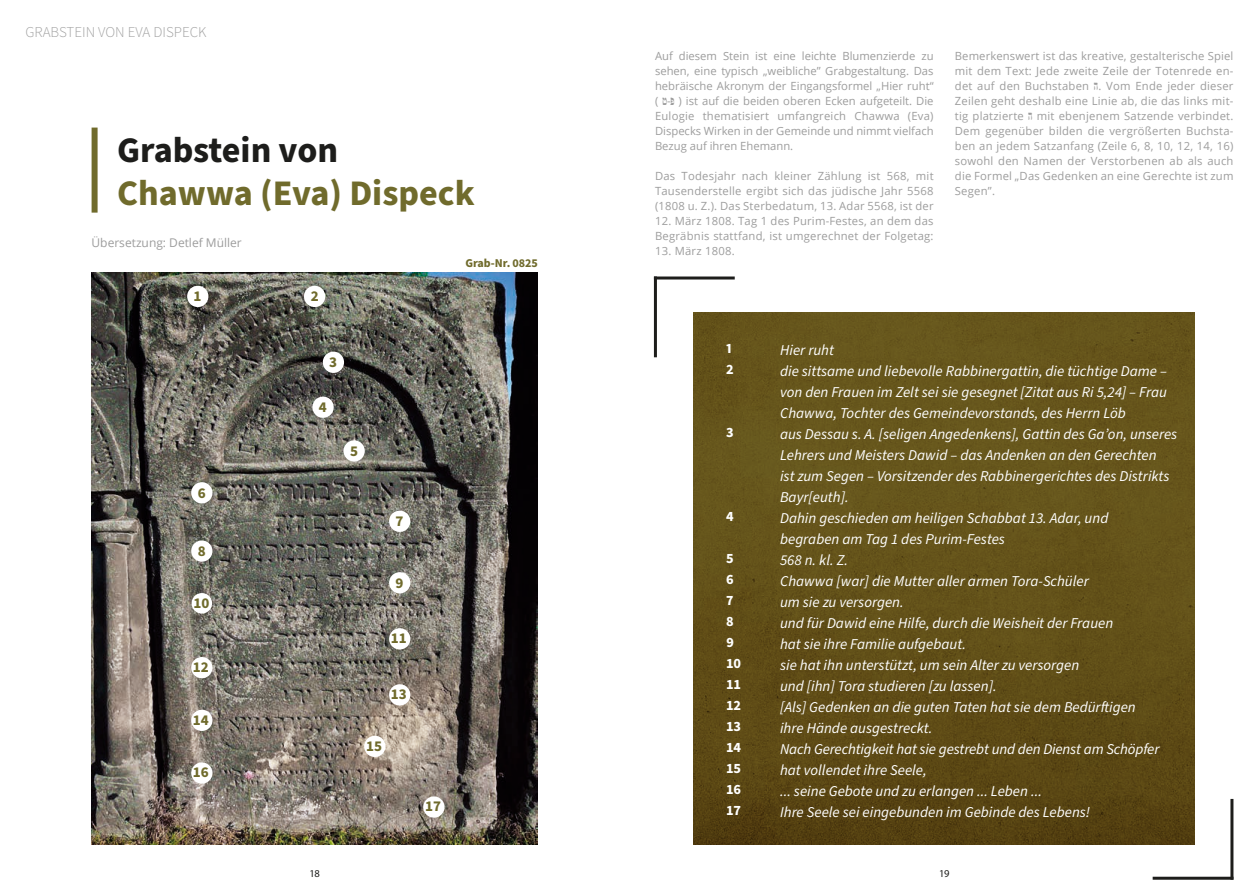
<style>
.page{position:relative;width:1259px;height:893px;background:#fff}
.page>*{position:absolute;margin:0;border:0;box-sizing:border-box;transform-origin:0 0}
.t1{font:700 36px "Source Sans Pro";color:#706b2c}
.t2{font:700 36px "Source Sans Pro";letter-spacing:-.005em;color:#1d1d1b}
.t3{font:italic 15px/21px "Source Sans Pro";color:#fff}
.t4{font:700 15px "Source Sans Pro";color:#706b2c}
.t5{font:300 15px "Source Sans Pro";color:#9d9d9d}
.t6{font:700 14.25px "Source Sans Pro";color:#fff}
.t7{font:12px "Open Sans";color:#9d9d9d}
.t8{font:700 12px "Source Sans Pro";color:#706b2c}
.t9{font:11.25px/15px "Open Sans";letter-spacing:.02em;color:#9d9d9d;text-align:justify}
.t10{font:10.5px "Myriad Pro";color:#1d1d1b}
.s1{font-family:"Yiddishkeit Alef Alef Alef";font-weight:700}
</style>
<div class="page">
<img style="left:693px;top:312px;width:502px;height:533px">
<img style="left:92px;top:273px;width:446px;height:572px">
<div style="left:92px;top:128px;width:6px;height:85px;background:#706b2c"></div>
<hr style="left:654px;top:276px;width:3px;height:81px;background:#1d1d1b">
<hr style="left:654px;top:276px;width:81px;height:3px;background:#1d1d1b">
<hr style="left:1230px;top:799px;width:3px;height:81px;background:#1d1d1b">
<hr style="left:1152px;top:877px;width:81px;height:3px;background:#1d1d1b">
<div style="left:187px;top:286px;width:21px;height:21px;background:#fff;border-radius:50%"></div>
<div style="left:323px;top:352px;width:21px;height:21px;background:#fff;border-radius:50%"></div>
<div style="left:312px;top:397px;width:22px;height:21px;background:#fff;border-radius:50%"></div>
<div style="left:191px;top:482px;width:21px;height:21px;background:#fff;border-radius:50%"></div>
<div style="left:389px;top:511px;width:21px;height:21px;background:#fff;border-radius:50%"></div>
<div style="left:192px;top:593px;width:20px;height:20px;background:#fff;border-radius:50%"></div>
<div style="left:191px;top:540px;width:21px;height:22px;background:#fff;border-radius:50%"></div>
<div style="left:389px;top:572px;width:21px;height:21px;background:#fff;border-radius:50%"></div>
<div style="left:389px;top:628px;width:21px;height:21px;background:#fff;border-radius:50%"></div>
<div style="left:191px;top:657px;width:21px;height:21px;background:#fff;border-radius:50%"></div>
<div style="left:343px;top:440px;width:22px;height:22px;background:#fff;border-radius:50%"></div>
<div style="left:389px;top:684px;width:21px;height:21px;background:#fff;border-radius:50%"></div>
<div style="left:364px;top:736px;width:21px;height:21px;background:#fff;border-radius:50%"></div>
<div style="left:191px;top:710px;width:21px;height:21px;background:#fff;border-radius:50%"></div>
<div style="left:423px;top:796px;width:21px;height:22px;background:#fff;border-radius:50%"></div>
<div style="left:191px;top:762px;width:21px;height:22px;background:#fff;border-radius:50%"></div>
<div style="left:304px;top:286px;width:21px;height:21px;background:#fff;border-radius:50%"></div>
<h2 class="t5" style="left:26px;top:22px;width:183px">GRABSTEIN VON EVA DISPECK</h2>
<h1 class="t2" style="left:117px;top:126px;width:222px">Grabstein von</h1>
<h1 class="t1" style="left:117px;top:168px;width:359px">Chawwa (Eva) Dispeck</h1>
<p class="t7" style="left:92px;top:235px;width:152px">Übersetzung: Detlef Müller</p>
<h2 class="t4" style="left:194px;top:286px;width:9px">1</h2>
<h2 class="t4" style="left:198px;top:482px;width:9px">6</h2>
<h2 class="t4" style="left:198px;top:541px;width:9px">8</h2>
<h2 class="t4" style="left:193px;top:593px;width:17px">10</h2>
<h2 class="t4" style="left:193px;top:657px;width:17px">12</h2>
<h2 class="t4" style="left:193px;top:709px;width:17px">14</h2>
<h2 class="t4" style="left:193px;top:762px;width:17px">16</h2>
<h2 class="t4" style="left:311px;top:286px;width:9px">2</h2>
<h2 class="t4" style="left:329px;top:352px;width:9px">3</h2>
<h2 class="t4" style="left:319px;top:397px;width:9px">4</h2>
<h2 class="t4" style="left:350px;top:441px;width:9px">5</h2>
<h2 class="t4" style="left:395px;top:511px;width:9px">7</h2>
<h2 class="t4" style="left:395px;top:572px;width:9px">9</h2>
<h2 class="t4" style="left:391px;top:628px;width:17px">11</h2>
<h2 class="t4" style="left:391px;top:684px;width:17px">13</h2>
<h2 class="t4" style="left:366px;top:736px;width:17px">15</h2>
<h2 class="t4" style="left:425px;top:796px;width:17px">17</h2>
<p class="t8" style="left:465px;top:255px;width:74px">Grab-Nr. 0825</p>
<p class="t9" style="left:655px;top:48px;width:280px">Auf diesem Stein ist eine leichte Blumenzierde zu sehen, eine typisch „weibliche” Grabgestaltung. Das hebräische Akronym der Eingangsformel „Hier ruht“ ( <span class="s1">ט</span>-<span class="s1">פ</span> ( ist auf die beiden oberen Ecken aufgeteilt. Die Eulogie thematisiert umfangreich Chawwa (Eva)<br>Dispecks Wirken in der Gemeinde und nimmt vielfach Bezug auf ihren Ehemann.</p>
<p class="t9" style="left:655px;top:168px;width:280px">Das Todesjahr nach kleiner Zählung ist 568, mit Tausenderstelle ergibt sich das jüdische Jahr 5568 (1808 u. Z.). Das Sterbedatum, 13. Adar 5568, ist der</p>
<p class="t9" style="left:655px;top:213px;width:280px">12. März 1808. Tag 1 des Purim-Festes, an dem das<br>Begräbnis stattfand, ist umgerechnet der Folgetag:</p>
<p class="t9" style="left:655px;top:243px;width:81px">13. März 1808.</p>
<p class="t9" style="left:955px;top:48px;width:280px">Bemerkenswert ist das kreative, gestalterische Spiel mit dem Text: Jede zweite Zeile der Totenrede en&shy;det auf den Buchstaben <span class="s1">ה</span>. Vom Ende jeder dieser Zeilen geht deshalb eine Linie ab, die das links mit&shy;tig platzierte <span class="s1">ה</span> mit ebenjenem Satzende verbindet.<br>Dem gegenüber bilden die vergrößerten Buchsta&shy;ben an jedem Satzanfang (Zeile 6, 8, 10, 12, 14, 16) sowohl den Namen der Verstorbenen ab als auch die Formel „Das Gedenken an eine Gerechte ist zum Segen”.</p>
<p class="t6" style="left:726px;top:339px;width:7px">1</p>
<h2 class="t3" style="left:780px;top:340px;width:55px">Hier ruht</h2>
<p class="t6" style="left:726px;top:360px;width:9px">2</p>
<h2 class="t3" style="left:780px;top:361px;width:388px;text-align:justify">die sittsame und liebevolle Rabbinergattin, die tüchtige Dame – von den Frauen im Zelt sei sie gesegnet [Zitat aus Ri 5,24] – Frau Chawwa, Tochter des Gemeindevorstands, des Herrn Löb</h2>
<p class="t6" style="left:726px;top:423px;width:9px">3</p>
<h2 class="t3" style="left:780px;top:424px;width:399px">aus Dessau s. A. [seligen Angedenkens], Gattin des Ga’on, unseres Lehrers und Meisters Dawid – das Andenken an den Gerechten<br>ist zum Segen – Vorsitzender des Rabbinergerichtes des Distrikts Bayr[euth].</h2>
<p class="t6" style="left:726px;top:507px;width:9px">4</p>
<h2 class="t3" style="left:780px;top:508px;width:330px">Dahin geschieden am heiligen Schabbat 13. Adar, und begraben am Tag 1 des Purim-Festes</h2>
<p class="t6" style="left:726px;top:549px;width:9px">5</p>
<h2 class="t3" style="left:780px;top:550px;width:69px">568 n. kl. Z.</h2>
<p class="t6" style="left:726px;top:570px;width:9px">6</p>
<h2 class="t3" style="left:780px;top:571px;width:310px">Chawwa [war] die Mutter aller armen Tora-Schüler</h2>
<p class="t6" style="left:726px;top:591px;width:9px">7</p>
<h2 class="t3" style="left:780px;top:592px;width:125px">um sie zu versorgen.</h2>
<p class="t6" style="left:726px;top:612px;width:9px">8</p>
<h2 class="t3" style="left:780px;top:613px;width:335px">und für Dawid eine Hilfe, durch die Weisheit der Frauen</h2>
<p class="t6" style="left:726px;top:633px;width:10px">9</p>
<h2 class="t3" style="left:780px;top:634px;width:187px">hat sie ihre Familie aufgebaut.</h2>
<p class="t6" style="left:726px;top:654px;width:17px">10</p>
<h2 class="t3" style="left:780px;top:655px;width:301px">sie hat ihn unterstützt, um sein Alter zu versorgen</h2>
<p class="t6" style="left:726px;top:675px;width:17px">11</p>
<h2 class="t3" style="left:780px;top:676px;width:218px">und [ihn] Tora studieren [zu lassen].</h2>
<p class="t6" style="left:726px;top:696px;width:17px">12</p>
<h2 class="t3" style="left:780px;top:697px;width:357px">[Als] Gedenken an die guten Taten hat sie dem Bedürftigen</h2>
<p class="t6" style="left:726px;top:717px;width:17px">13</p>
<h2 class="t3" style="left:780px;top:718px;width:154px">ihre Hände ausgestreckt.</h2>
<p class="t6" style="left:726px;top:738px;width:17px">14</p>
<h2 class="t3" style="left:780px;top:739px;width:381px">Nach Gerechtigkeit hat sie gestrebt und den Dienst am Schöpfer</h2>
<p class="t6" style="left:726px;top:759px;width:17px">15</p>
<h2 class="t3" style="left:780px;top:760px;width:148px">hat vollendet ihre Seele,</h2>
<p class="t6" style="left:726px;top:780px;width:17px">16</p>
<h2 class="t3" style="left:780px;top:781px;width:263px">... seine Gebote und zu erlangen ... Leben ...</h2>
<p class="t6" style="left:726px;top:801px;width:17px">17</p>
<h2 class="t3" style="left:780px;top:802px;width:312px">Ihre Seele sei eingebunden im Gebinde des Lebens!</h2>
<p class="t10" style="left:309px;top:867px;width:12px">18</p>
<p class="t10" style="left:939px;top:867px;width:12px">19</p>
</div>
